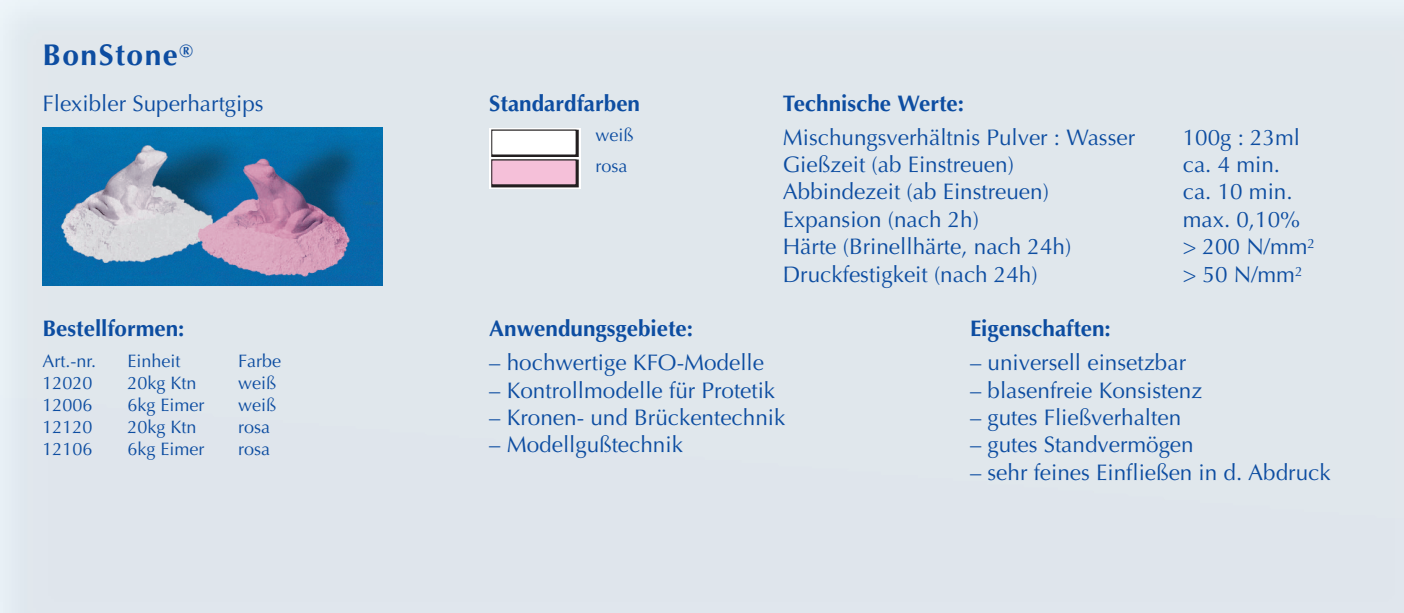
<style>
.page{position:relative;width:1404px;height:613px;background:#fff}
.page>*{position:absolute;margin:0;border:0;box-sizing:border-box;transform-origin:0 0}
.t1{font:700 30px "Optima";letter-spacing:.05em;color:#0d4da1}
.t2{font:22.5px/27.3px "Optima";color:#0d4da1}
.t3{font:700 22.5px "Optima";color:#0d4da1}
.t4{font:18px/21.9px "Optima";color:#0d4da1}
</style>
<div class="page">
<div style="left:0;top:0;width:1403px;height:612px;background:#e0e7ec"></div>
<svg style="left:489px;top:128px;width:91px;height:29px"></svg>
<div style="left:491px;top:130px;width:87px;height:27px;border:1px solid #231f20"></div>
<div style="left:491px;top:130px;width:85px;height:25px;background:#fff"></div>
<div style="left:489px;top:157px;width:91px;height:32px;background:linear-gradient(to right,#a2a1a1,#9f9e9e)"></div>
<div style="left:491px;top:159px;width:87px;height:28px;border:1px solid #231f20"></div>
<div style="left:491px;top:160px;width:85px;height:25px;background:#f5c0d9"></div>
<div style="left:491px;top:159px;width:85px;height:26px;border:1px solid #231f20"></div>
<img style="left:43px;top:128px;width:340px;height:157px">
<h1 class="t1" style="left:43px;top:43px;width:152px">BonStone<sup>®</sup></h1>
<p class="t2" style="left:43px;top:91px;width:222px">Flexibler Superhartgips</p>
<p class="t3" style="left:43px;top:319px;width:143px">Bestellformen:</p>
<p class="t4" style="left:43px;top:351px;width:55px">Art.-nr.<br>12020<br>12006<br>12120<br>12106</p>
<p class="t4" style="left:128px;top:351px;width:78px">Einheit<br>20kg Ktn<br>6kg Eimer<br>20kg Ktn<br>6kg Eimer</p>
<p class="t4" style="left:238px;top:351px;width:44px">Farbe weiß weiß rosa rosa</p>
<p class="t3" style="left:489px;top:94px;width:152px">Standardfarben</p>
<p class="t3" style="left:782px;top:94px;width:183px">Technische Werte:</p>
<p class="t4" style="left:595px;top:121px;width:39px;line-height:30.6px">weiß rosa</p>
<p class="t3" style="left:489px;top:319px;width:205px">Anwendungsgebiete:</p>
<p class="t2" style="left:782px;top:125px;width:354px">Mischungsverhältnis Pulver : Wasser<br>Gießzeit (ab Einstreuen)<br>Abbindezeit (ab Einstreuen)<br>Expansion (nach 2h)<br>Härte (Brinellhärte, nach 24h)<br>Druckfestigkeit (nach 24h)</p>
<p class="t2" style="left:1182px;top:125px;width:134px">100g : 23ml ca. 4 min.<br>ca. 10 min. max. 0,10% &gt; 200 N/mm<sup>2 </sup>&gt; 50 N/mm<sup>2</sup></p>
<p class="t3" style="left:969px;top:319px;width:142px">Eigenschaften:</p>
<p class="t2" style="left:489px;top:351px;width:276px">– hochwertige KFO-Modelle</p>
<p class="t2" style="left:489px;top:378px;width:287px">– Kontrollmodelle für Protetik</p>
<p class="t2" style="left:489px;top:405px;width:297px">– Kronen- und Brückentechnik</p>
<p class="t2" style="left:489px;top:433px;width:195px">– Modellgußtechnik</p>
<p class="t2" style="left:969px;top:351px;width:218px">– universell einsetzbar</p>
<p class="t2" style="left:969px;top:378px;width:234px">– blasenfreie Konsistenz</p>
<p class="t2" style="left:969px;top:405px;width:213px">– gutes Fließverhalten</p>
<p class="t2" style="left:969px;top:433px;width:225px">– gutes Standvermögen</p>
<p class="t2" style="left:969px;top:460px;width:362px">– sehr feines Einfließen in d. Abdruck</p>
</div>
